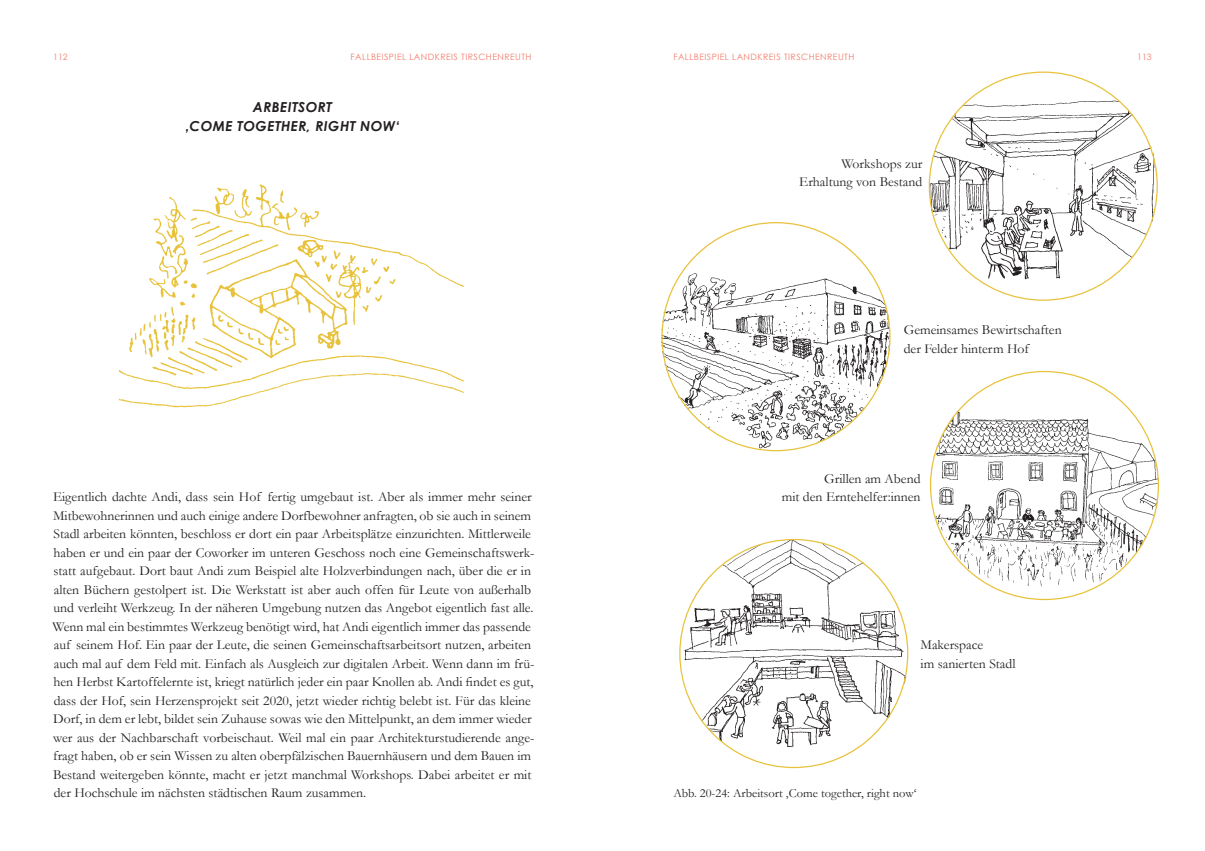
<style>
.page{position:relative;width:1205px;height:851px;background:#fff}
.page>*{position:absolute;margin:0;border:0;box-sizing:border-box;transform-origin:0 0}
.t1{font:13.75px/18.5px "Garamond";color:#231f20}
.t2{font:italic 700 13.75px/18.5px "Century Gothic";letter-spacing:.03em;color:#231f20;text-align:center}
.t3{font:12.5px "Garamond";color:#231f20}
.t4{font:8.75px "Century Gothic";letter-spacing:.05em;color:#f37c6b}
</style>
<div class="page">
<img style="left:119px;top:184px;width:345px;height:224px">
<img style="left:662px;top:222px;width:229px;height:230px">
<img style="left:679px;top:538px;width:230px;height:231px">
<img style="left:928px;top:73px;width:230px;height:228px">
<img style="left:929px;top:370px;width:230px;height:231px">
<p class="t4" style="left:53px;top:50px;width:16px">112</p>
<p class="t4" style="left:351px;top:50px;width:182px">FALLBEISPIEL LANDKREIS TIRSCHENREUTH</p>
<p class="t4" style="left:673px;top:50px;width:182px">FALLBEISPIEL LANDKREIS TIRSCHENREUTH</p>
<p class="t4" style="left:1137px;top:50px;width:16px">113</p>
<p class="t2" style="left:185px;top:97px;width:216px">ARBEITSORT<br>‚COME TOGETHER, RIGHT NOW‘</p>
<p class="t1" style="left:53px;top:487px;width:483px">Eigentlich dachte Andi, dass sein Hof fertig umgebaut ist. Aber als immer mehr seiner Mitbewohnerinnen und auch einige andere Dorfbewohner anfragten, ob sie auch in seinem Stadl arbeiten könnten, beschloss er dort ein paar Arbeitsplätze einzurichten. Mittlerweile haben er und ein paar der Coworker im unteren Geschoss noch eine Gemeinschaftswerk&shy;statt aufgebaut. Dort baut Andi zum Beispiel alte Holzverbindungen nach, über die er in alten Büchern gestolpert ist. Die Werkstatt ist aber auch offen für Leute von außerhalb und verleiht Werkzeug. In der näheren Umgebung nutzen das Angebot eigentlich fast alle.<br>Wenn mal ein bestimmtes Werkzeug benötigt wird, hat Andi eigentlich immer das passende auf seinem Hof. Ein paar der Leute, die seinen Gemeinschaftsarbeitsort nutzen, arbeiten auch mal auf dem Feld mit. Einfach als Ausgleich zur digitalen Arbeit. Wenn dann im frü&shy;hen Herbst Kartoffelernte ist, kriegt natürlich jeder ein paar Knollen ab. Andi findet es gut, dass der Hof, sein Herzensprojekt seit 2020, jetzt wieder richtig belebt ist. Für das kleine Dorf, in dem er lebt, bildet sein Zuhause sowas wie den Mittelpunkt, an dem immer wieder wer aus der Nachbarschaft vorbeischaut. Weil mal ein paar Architekturstudierende ange&shy;fragt haben, ob er sein Wissen zu alten oberpfälzischen Bauernhäusern und dem Bauen im Bestand weitergeben könnte, macht er jetzt manchmal Workshops. Dabei arbeitet er mit der Hochschule im nächsten städtischen Raum zusammen.</p>
<p class="t1" style="left:799px;top:154px;width:125px;text-align:right">Workshops zur<br>Erhaltung von Bestand</p>
<p class="t1" style="left:904px;top:320px;width:159px">Gemeinsames Bewirtschaften der Felder hinterm Hof</p>
<p class="t1" style="left:782px;top:468px;width:140px;text-align:right">Grillen am Abend<br>mit den Erntehelfer:innen</p>
<p class="t1" style="left:920px;top:635px;width:96px">Makerspace<br>im sanierten Stadl</p>
<p class="t3" style="left:673px;top:784px;width:245px">Abb. 20-24: Arbeitsort ‚Come together, right now‘</p>
</div>
